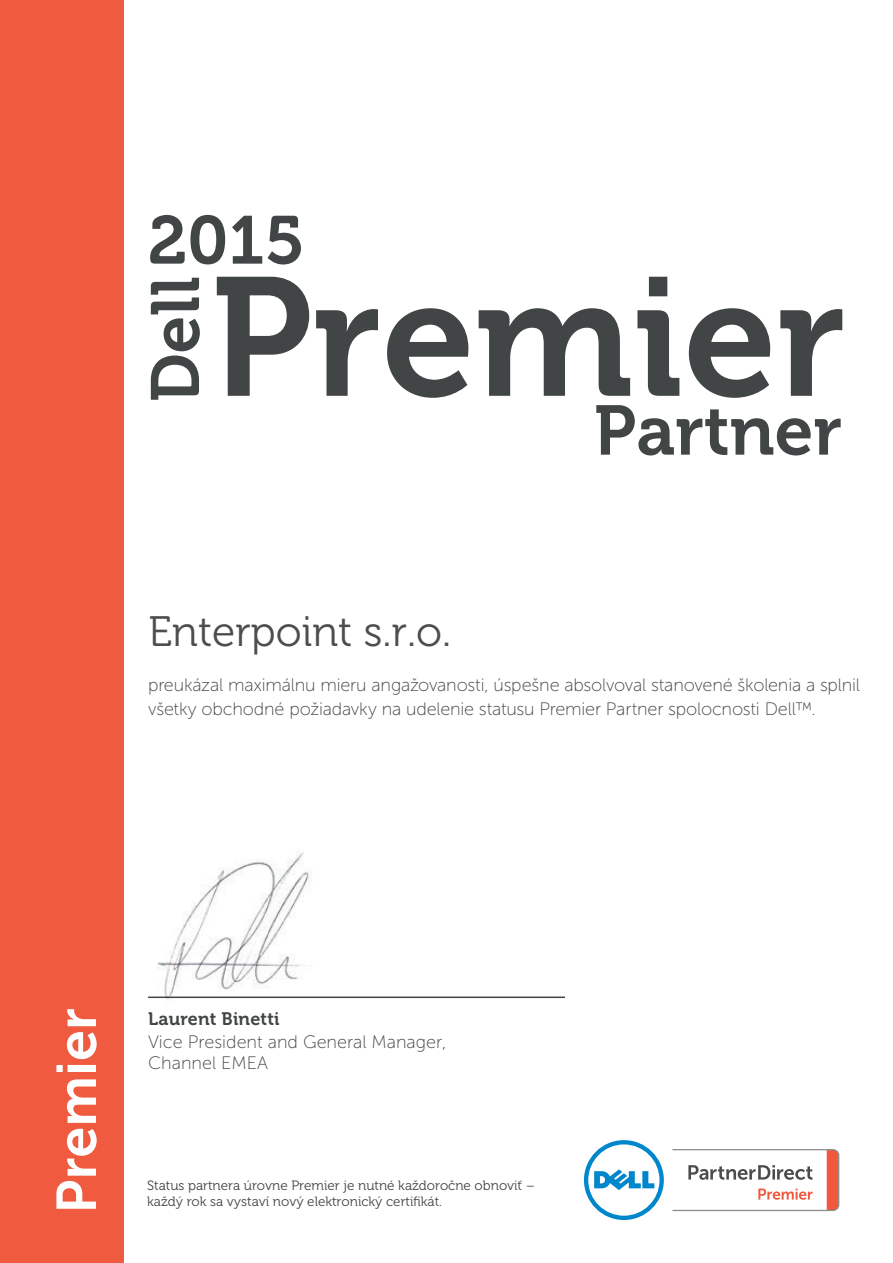
<style>
.page{position:relative;width:893px;height:1263px;background:#fff}
.page>*{position:absolute;margin:0;border:0;box-sizing:border-box;transform-origin:0 0}
.t1{font:167.7px "Museo For Dell 700";color:#424545}
.t2{font:69.75px "Museo For Dell 700";color:#424545}
.t3{font:67.95px "Museo For Dell 700";color:#424545}
.t4{font:67.5px "Museo For Dell 700";color:#424545}
.t5{font:55.8px "Museo Sans For Dell 700";color:#fff}
.t6{font:42.45px "Museo For Dell 300";color:#4d4d4f}
.t7{font:18px/21.6px "Museo Sans For Dell 100";letter-spacing:-.01em;color:#424545}
.t8{font:18px "Museo For Dell 700";letter-spacing:.01em;color:#424545}
.t9{font:13.5px/16.2px "Museo For Dell 300";color:#424545}
</style>
<div class="page">
<div style="left:0;top:0;width:123px;height:1263px;background:#f05a3f"></div>
<img style="left:157px;top:851px;width:153px;height:148px">
<hr style="left:148px;top:996px;width:417px;height:2px;background:#424545">
<svg style="left:584px;top:1140px;width:80px;height:80px"></svg>
<svg style="left:672px;top:1149px;width:167px;height:62px"></svg>
<h3 class="t4" style="left:148px;top:203px;width:158px">2015</h3>
<h3 class="t3" style="left:138px;top:402px;width:127px;rotate:-90deg">Dell</h3>
<h1 class="t1" style="left:211px;top:244px;width:636px">Premier</h1>
<h2 class="t2" style="left:594px;top:392px;width:250px">Partner</h2>
<h3 class="t6" style="left:148px;top:614px;width:304px">Enterpoint s.r.o.</h3>
<p class="t7" style="left:148px;top:673px;width:713px;line-height:24px">preukázal maximálnu mieru angažovanosti, úspešne absolvoval stanovené školenia a splnil všetky obchodné požiadavky na udelenie statusu Premier Partner spolocnosti Dell™.</p>
<h3 class="t5" style="left:46px;top:1214px;width:207px;rotate:-90deg">Premier</h3>
<p class="t8" style="left:148px;top:1009px;width:133px">Laurent Binetti</p>
<p class="t7" style="left:148px;top:1031px;width:300px">Vice President and General Manager,<br>Channel EMEA</p>
<p class="t9" style="left:147px;top:1177px;width:389px">Status partnera úrovne Premier je nutné každoročne obnoviť – každý rok sa vystaví nový elektronický certifikát.</p>
</div>
